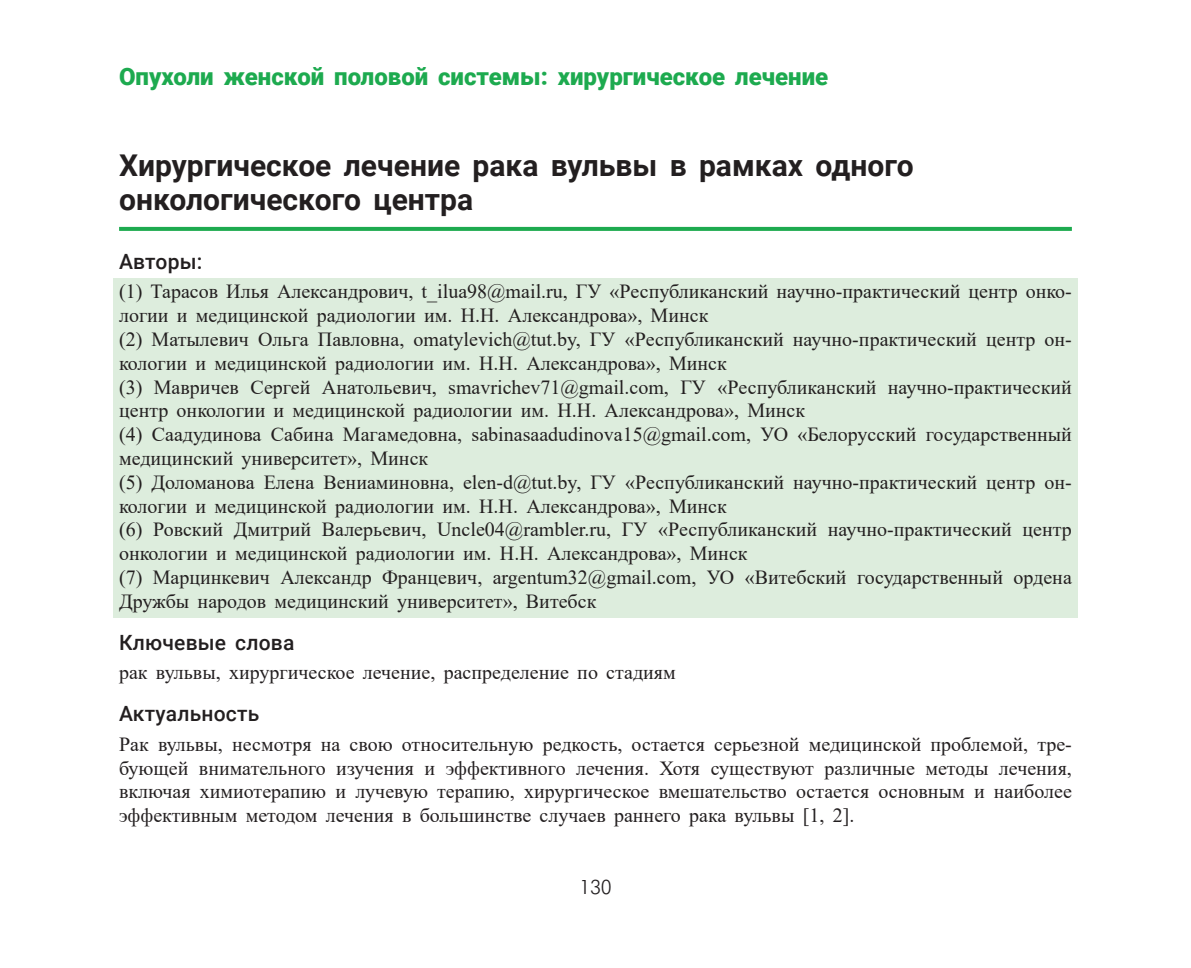
<style>
.page{position:relative;width:1191px;height:968px;background:#fff}
.page>*{position:absolute;margin:0;border:0;box-sizing:border-box;transform-origin:0 0}
.t1{font:700 30px/34px "Roboto";color:#231f20}
.t2{font:900 24px "Roboto";color:#1daa4f}
.t3{font:500 21px "Roboto";letter-spacing:.01em;color:#231f20}
.t4{font:20px/23.8px "Times New Roman";color:#231f20}
.t5{font:20px "Futura Futuris Light C";color:#231f20}
</style>
<div class="page">
<svg style="left:119px;top:227px;width:952px;height:4px;fill:#1daa4f"></svg>
<div style="left:113px;top:279px;width:964px;height:53px;background:#ddeddd"></div>
<div style="left:113px;top:326px;width:964px;height:54px;background:#ddeddd"></div>
<div style="left:113px;top:374px;width:964px;height:53px;background:#ddeddd"></div>
<div style="left:113px;top:422px;width:964px;height:53px;background:#ddeddd"></div>
<div style="left:113px;top:469px;width:964px;height:53px;background:#ddeddd"></div>
<div style="left:113px;top:517px;width:964px;height:53px;background:#ddeddd"></div>
<div style="left:113px;top:564px;width:964px;height:54px;background:#ddeddd"></div>
<p class="t2" style="left:119px;top:60px;width:710px">Опухоли женской половой системы: хирургическое лечение</p>
<h1 class="t1" style="left:119px;top:147px;width:796px">Хирургическое лечение рака вульвы в рамках одного онкологического центра</h1>
<p class="t3" style="left:119px;top:247px;width:85px">Авторы:</p>
<p class="t4" style="left:119px;top:279px;width:954px">(1) Тарасов Илья Александрович, t_ilua98@mail.ru, ГУ «Республиканский научно-практический центр онко&shy;логии и медицинской радиологии им. Н.Н. Александрова», Минск<br>(2) Матылевич Ольга Павловна, omatylevich@tut.by, ГУ «Республиканский научно-практический центр он&shy;кологии и медицинской радиологии им. Н.Н. Александрова», Минск<br>(3) Мавричев Сергей Анатольевич, smavrichev71@gmail.com, ГУ «Республиканский научно-практический центр онкологии и медицинской радиологии им. Н.Н. Александрова», Минск<br>(4) Саадудинова Сабина Магамедовна, sabinasaadudinova15@gmail.com, УО «Белорусский государственный медицинский университет», Минск<br>(5) Доломанова Елена Вениаминовна, elen-d@tut.by, ГУ «Республиканский научно-практический центр он&shy;кологии и медицинской радиологии им. Н.Н. Александрова», Минск<br>(6) Ровский Дмитрий Валерьевич, Uncle04@rambler.ru, ГУ «Республиканский научно-практический центр онкологии и медицинской радиологии им. Н.Н. Александрова», Минск<br>(7) Марцинкевич Александр Францевич, argentum32@gmail.com, УО «Витебский государственный ордена Дружбы народов медицинский университет», Витебск</p>
<p class="t3" style="left:119px;top:628px;width:177px">Ключевые слова</p>
<p class="t4" style="left:119px;top:660px;width:558px">рак вульвы, хирургическое лечение, распределение по стадиям</p>
<p class="t3" style="left:119px;top:699px;width:142px">Актуальность</p>
<p class="t4" style="left:119px;top:731px;width:954px;text-align:justify">Рак вульвы, несмотря на свою относительную редкость, остается серьезной медицинской проблемой, тре&shy;бующей внимательного изучения и эффективного лечения. Хотя существуют различные методы лечения, включая химиотерапию и лучевую терапию, хирургическое вмешательство остается основным и наиболее эффективным методом лечения в большинстве случаев раннего рака вульвы [1, 2].</p>
<p class="t5" style="left:579px;top:877px;width:34px">130</p>
</div>
